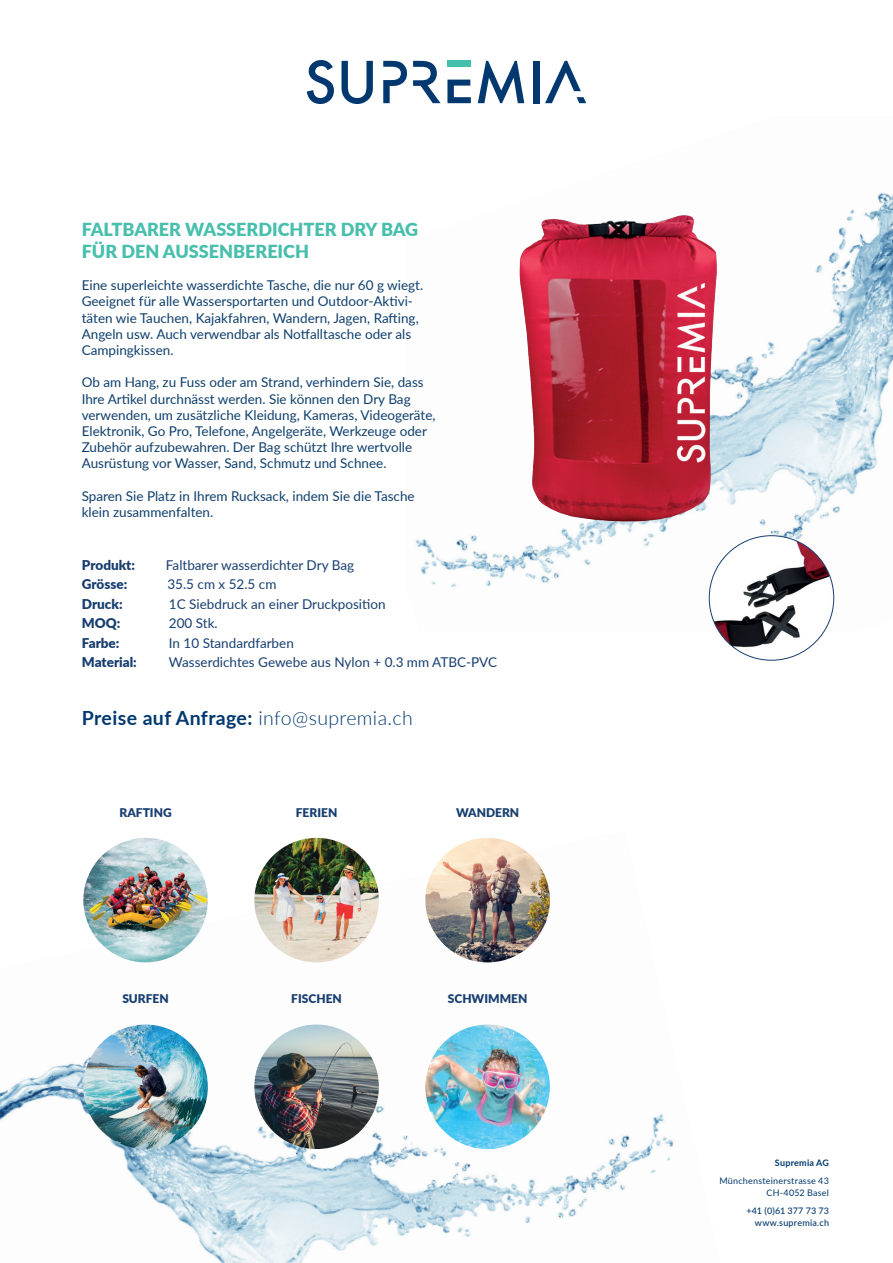
<style>
.page{position:relative;width:893px;height:1263px;background:#fff}
.page>*{position:absolute;margin:0;border:0;box-sizing:border-box;transform-origin:0 0}
.t1{font:700 19.5px "Lato";letter-spacing:.02em;color:#00386f}
.t2{font:900 18px/21.6px "Lato";color:#48bfac}
.t3{font:13.5px/16.2px "Lato";color:#0e3f6c}
.t4{font:13.5px "Lato";color:#183e70}
.t5{font:900 13.5px "Lato";color:#183e70}
.t6{font:900 12px "Lato";color:#183e70}
.t7{font:9px/12px "Lato";letter-spacing:.025em;color:#00386f;text-align:right}
.t8{font:500 9px/12px "Lato";letter-spacing:.02em;color:#00386f;text-align:right}
.t9{font:700 9px "Lato";letter-spacing:.025em;color:#00386f}
.s1{font-weight:300}
</style>
<div class="page">
<img style="left:415px;top:192px;width:478px;height:431px">
<img style="left:0;top:837px;width:674px;height:426px">
<img style="left:83px;top:838px;width:125px;height:124px;border-radius:62px">
<img style="left:83px;top:1024px;width:125px;height:125px;border-radius:62px">
<img style="left:254px;top:838px;width:125px;height:124px;border-radius:62px">
<img style="left:254px;top:1024px;width:125px;height:125px;border-radius:62px">
<img style="left:425px;top:838px;width:125px;height:124px;border-radius:62px">
<img style="left:425px;top:1024px;width:125px;height:125px;border-radius:62px">
<img style="left:497px;top:204px;width:240px;height:333px">
<img style="left:709px;top:536px;width:120px;height:124px">
<div style="left:447px;top:61px;width:24px;height:6px;background:#45bfad"></div>
<svg style="left:545px;top:61px;width:41px;height:42px"></svg>
<svg style="left:478px;top:61px;width:46px;height:42px"></svg>
<div style="left:533px;top:61px;width:6px;height:42px;background:#00386f"></div>
<svg style="left:307px;top:60px;width:27px;height:44px"></svg>
<svg style="left:413px;top:61px;width:28px;height:42px"></svg>
<svg style="left:447px;top:80px;width:24px;height:23px"></svg>
<svg style="left:341px;top:61px;width:32px;height:43px"></svg>
<svg style="left:383px;top:61px;width:24px;height:42px"></svg>
<h2 class="t2" style="left:82px;top:218px;width:338px">FALTBARER WASSERDICHTER DRY BAG<br>FÜR DEN AUSSENBEREICH</h2>
<p class="t3" style="left:82px;top:277px;width:343px">Eine superleichte wasserdichte Tasche, die nur 60 g wiegt.<br>Geeignet für alle Wassersportarten und Outdoor-Aktivi&shy;täten wie Tauchen, Kajakfahren, Wandern, Jagen, Rafting, Angeln usw. Auch verwendbar als Notfalltasche oder als Campingkissen.</p>
<p class="t3" style="left:82px;top:374px;width:355px">Ob am Hang, zu Fuss oder am Strand, verhindern Sie, dass Ihre Artikel durchnässt werden. Sie können den Dry Bag verwenden, um zusätzliche Kleidung, Kameras, Videogeräte, Elektronik, Go Pro, Telefone, Angelgeräte, Werkzeuge oder Zubehör aufzubewahren. Der Bag schützt Ihre wertvolle Ausrüstung vor Wasser, Sand, Schmutz und Schnee.</p>
<p class="t3" style="left:82px;top:487px;width:334px">Sparen Sie Platz in Ihrem Rucksack, indem Sie die Tasche klein zusammenfalten.</p>
<p class="t5" style="left:82px;top:554px;width:55px">Produkt:</p>
<p class="t4" style="left:166px;top:555px;width:190px">Faltbarer wasserdichter Dry Bag</p>
<p class="t5" style="left:82px;top:574px;width:47px">Grösse:</p>
<p class="t4" style="left:167px;top:574px;width:110px">35.5 cm x 52.5 cm</p>
<p class="t5" style="left:82px;top:593px;width:42px">Druck:</p>
<p class="t4" style="left:169px;top:594px;width:218px">1C Siebdruck an einer Druckposition</p>
<p class="t5" style="left:82px;top:613px;width:40px">MOQ:</p>
<p class="t4" style="left:169px;top:613px;width:50px">200 Stk.</p>
<p class="t5" style="left:82px;top:632px;width:39px">Farbe:</p>
<p class="t4" style="left:169px;top:633px;width:126px">In 10 Standardfarben</p>
<p class="t5" style="left:82px;top:652px;width:56px">Material:</p>
<p class="t4" style="left:169px;top:652px;width:330px">Wasserdichtes Gewebe aus Nylon + 0.3 mm ATBC-PVC</p>
<h1 class="t1" style="left:82px;top:704px;width:332px">Preise auf Anfrage: <span class="s1">info@supremia.ch</span></h1>
<p class="t6" style="left:119px;top:803px;width:54px">RAFTING</p>
<p class="t6" style="left:296px;top:803px;width:43px">FERIEN</p>
<p class="t6" style="left:456px;top:803px;width:65px">WANDERN</p>
<p class="t6" style="left:122px;top:990px;width:48px">SURFEN</p>
<p class="t6" style="left:291px;top:990px;width:52px">FISCHEN</p>
<p class="t6" style="left:448px;top:990px;width:81px">SCHWIMMEN</p>
<p class="t9" style="left:775px;top:1156px;width:56px">Supremia AG</p>
<p class="t7" style="left:719px;top:1174px;width:111px">Münchensteinerstrasse 43<br>CH-4052 Basel</p>
<p class="t8" style="left:746px;top:1204px;width:84px">+41 (0)61 377 73 73 www.supremia.ch</p>
</div>
